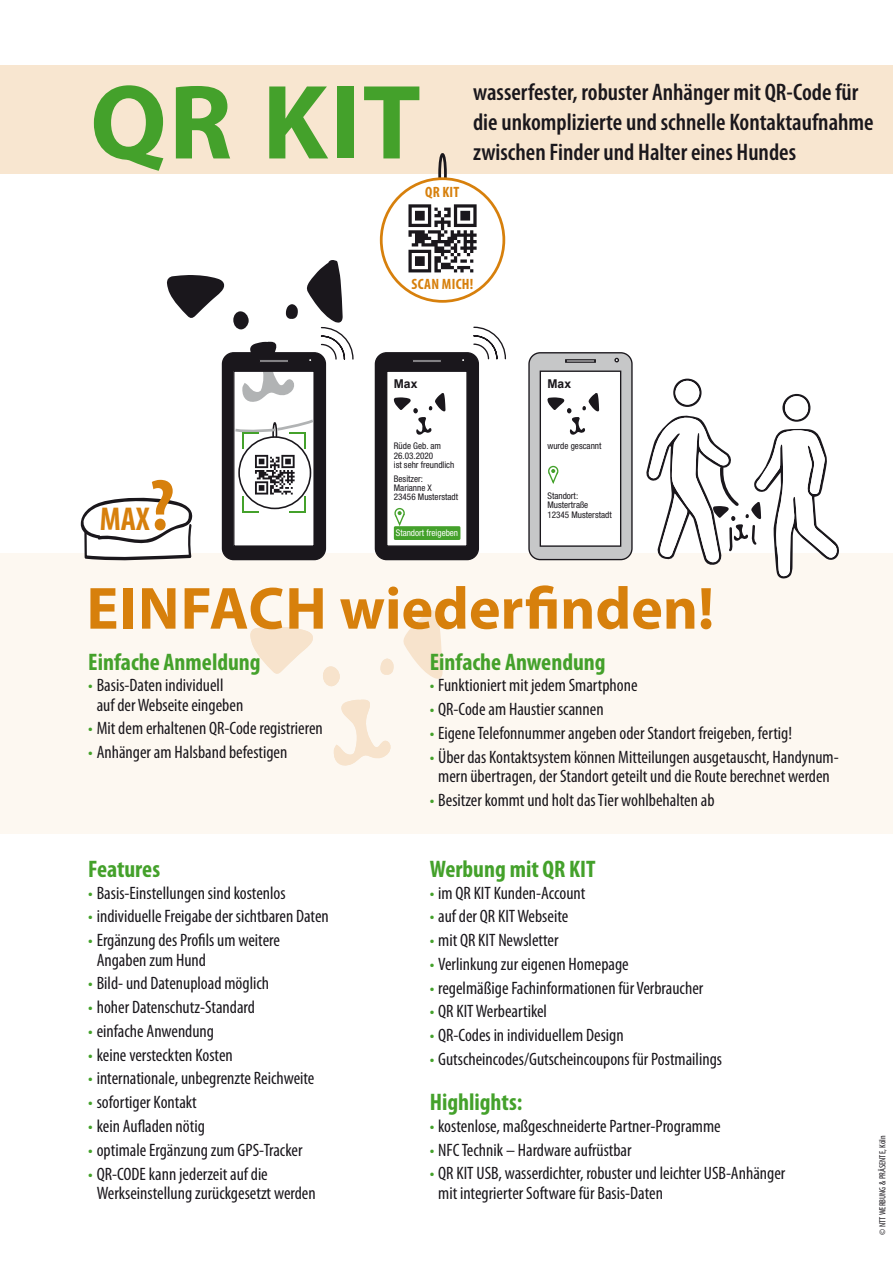
<style>
.page{position:relative;width:893px;height:1263px;background:#fff}
.page>*{position:absolute;margin:0;border:0;box-sizing:border-box;transform-origin:0 0}
.t1{font:700 106.8px "Myriad Pro";color:#44a12b}
.t2{font:700 60px "Myriad Pro";color:#d7800c}
.t3{font:700 condensed 33.15px "Myriad Pro";color:#d7800c}
.t4{font:600 condensed 24px/30px "Myriad Pro";color:#1a171c}
.t5{font:700 condensed 24px "Myriad Pro";color:#44a12b}
.t6{font:condensed 18px/19.5px "Myriad Pro";color:#1a171c}
.t7{font:700 condensed 15px "Myriad Pro";letter-spacing:.02em;color:#d7800c}
.t8{font:700 12.15px "Arial";color:#1a171c}
.t9{font:condensed 9.15px/9.4px "Helvetica Neue";color:#1a171c}
.t10{font:condensed 9.15px "Helvetica Neue";color:#fff}
.t11{font:condensed 9px "Myriad Pro";color:#1a171c}
.s1{font-size:72.9px}
.s2{color:#44a12b}
</style>
<div class="page">
<div style="left:0;top:553px;width:893px;height:280px;background:#fdf8f1"></div>
<div style="left:0;top:66px;width:893px;height:108px;background:#f8e6d0"></div>
<svg style="left:250px;top:627px;width:63px;height:47px"></svg>
<svg style="left:403px;top:610px;width:40px;height:69px"></svg>
<svg style="left:333px;top:700px;width:58px;height:66px"></svg>
<svg style="left:323px;top:666px;width:17px;height:20px"></svg>
<svg style="left:380px;top:658px;width:14px;height:17px"></svg>
<div style="left:438px;top:153px;width:9px;height:41px;border:3px solid #1a171c;border-radius:50%"></div>
<div style="left:381px;top:179px;width:123px;height:122px;background:#fff;border-radius:50%"></div>
<div style="left:380px;top:177px;width:125px;height:126px;border:3px solid #d7800c;border-radius:50%"></div>
<svg style="left:408px;top:204px;width:69px;height:68px"></svg>
<div style="left:529px;top:353px;width:103px;height:207px;background:#c6c7c8;border-radius:11px"></div>
<div style="left:528px;top:352px;width:105px;height:208px;border:1px solid #1a171c;border-radius:11px"></div>
<div style="left:540px;top:370px;width:81px;height:177px;background:#fff;border:1px solid #1a171c"></div>
<svg style="left:565px;top:359px;width:31px;height:4px"></svg>
<svg style="left:614px;top:358px;width:5px;height:4px"></svg>
<svg style="left:547px;top:393px;width:52px;height:42px"></svg>
<svg style="left:548px;top:465px;width:11px;height:19px"></svg>
<svg style="left:646px;top:379px;width:193px;height:200px"></svg>
<div style="left:375px;top:353px;width:103px;height:207px;background:#1a171c;border-radius:11px"></div>
<div style="left:375px;top:352px;width:104px;height:208px;border:1px solid #1a171c;border-radius:11px"></div>
<div style="left:386px;top:370px;width:82px;height:177px;background:#fff;border:1px solid #1a171c"></div>
<svg style="left:413px;top:360px;width:28px;height:2px"></svg>
<svg style="left:394px;top:393px;width:52px;height:42px"></svg>
<div style="left:394px;top:526px;width:66px;height:14px;background:#44a12b;border-radius:2px"></div>
<svg style="left:393px;top:508px;width:13px;height:20px"></svg>
<svg style="left:473px;top:326px;width:33px;height:34px"></svg>
<svg style="left:167px;top:275px;width:58px;height:43px"></svg>
<svg style="left:233px;top:311px;width:16px;height:19px"></svg>
<svg style="left:286px;top:304px;width:12px;height:15px"></svg>
<div style="left:222px;top:353px;width:103px;height:207px;background:#1a171c;border-radius:11px"></div>
<div style="left:222px;top:352px;width:104px;height:208px;border:1px solid #1a171c;border-radius:11px"></div>
<div style="left:234px;top:371px;width:80px;height:175px;background:#fff"></div>
<svg style="left:242px;top:342px;width:54px;height:60px"></svg>
<div style="left:233px;top:370px;width:82px;height:177px;border:1px solid #1a171c"></div>
<svg style="left:259px;top:359px;width:30px;height:4px"></svg>
<div style="left:238px;top:436px;width:73px;height:73px;border:2px solid #1a171c;border-radius:50%"></div>
<svg style="left:255px;top:454px;width:40px;height:1px"></svg>
<svg style="left:306px;top:260px;width:48px;height:102px"></svg>
<svg style="left:242px;top:455px;width:64px;height:57px"></svg>
<svg style="left:233px;top:417px;width:82px;height:32px"></svg>
<svg style="left:81px;top:497px;width:112px;height:64px"></svg>
<h1 class="t1" style="left:90px;top:53px;width:332px">QR KIT</h1>
<p class="t7" style="left:425px;top:182px;width:36px">QR KIT</p>
<h3 class="t4" style="left:473px;top:76px;width:402px">wasserfester, robuster Anhänger mit QR-Code für die unkomplizierte und schnelle Kontaktaufnahme zwischen Finder und Halter eines Hundes</h3>
<h3 class="t3" style="left:100px;top:498px;width:76px">MAX<span class="s1">?</span></h3>
<p class="t7" style="left:412px;top:275px;width:63px">SCAN MICH!</p>
<p class="t8" style="left:394px;top:376px;width:25px">Max</p>
<p class="t9" style="left:394px;top:441px;width:62px">Rüde Geb. am<br>26.03.2020<br>ist sehr freundlich</p>
<p class="t9" style="left:394px;top:473px;width:66px">Besitzer:<br>Marianne X<br>23456 Musterstadt</p>
<p class="t10" style="left:396px;top:527px;width:64px">Standort freigeben</p>
<p class="t8" style="left:547px;top:376px;width:25px">Max</p>
<p class="t9" style="left:547px;top:441px;width:55px">wurde gescannt</p>
<p class="t9" style="left:547px;top:491px;width:66px">Standort:<br>Mustertraße<br>12345 Musterstadt</p>
<h2 class="t2" style="left:86px;top:569px;width:629px">EINFACH wiederfinden!</h2>
<h3 class="t5" style="left:88px;top:647px;width:174px">Einfache Anmeldung</h3>
<p class="t6" style="left:97px;top:675px;width:148px;text-indent:-8px"><span class="s2">•</span> Basis-Daten individuell auf der Webseite eingeben</p>
<p class="t6" style="left:88px;top:718px;width:236px"><span class="s2">•</span> Mit dem erhaltenen QR-Code registrieren</p>
<p class="t6" style="left:88px;top:742px;width:201px"><span class="s2">•</span> Anhänger am Halsband befestigen</p>
<h3 class="t5" style="left:430px;top:647px;width:177px">Einfache Anwendung</h3>
<p class="t6" style="left:430px;top:675px;width:209px"><span class="s2">•</span> Funktioniert mit jedem Smartphone</p>
<p class="t6" style="left:430px;top:699px;width:175px"><span class="s2">•</span> QR-Code am Haustier scannen</p>
<p class="t6" style="left:430px;top:723px;width:364px"><span class="s2">•</span> Eigene Telefonnummer angeben oder Standort freigeben, fertig!</p>
<p class="t6" style="left:430px;top:746px;width:410px;text-align:center"><span class="s2">•</span> Über das Kontaktsystem können Mitteilungen ausgetauscht, Handynum&shy;mern übertragen, der Standort geteilt und die Route berechnet werden</p>
<p class="t6" style="left:430px;top:790px;width:286px"><span class="s2">•</span> Besitzer kommt und holt das Tier wohlbehalten ab</p>
<h3 class="t5" style="left:88px;top:854px;width:73px">Features</h3>
<p class="t6" style="left:88px;top:883px;width:199px"><span class="s2">•</span> Basis-Einstellungen sind kostenlos</p>
<p class="t6" style="left:88px;top:906px;width:242px"><span class="s2">•</span> individuelle Freigabe der sichtbaren Daten</p>
<p class="t6" style="left:97px;top:930px;width:185px;text-indent:-8px"><span class="s2">•</span> Ergänzung des Profils um weitere<br>Angaben zum Hund</p>
<p class="t6" style="left:88px;top:973px;width:182px"><span class="s2">•</span> Bild- und Datenupload möglich</p>
<p class="t6" style="left:88px;top:997px;width:168px"><span class="s2">•</span> hoher Datenschutz-Standard</p>
<p class="t6" style="left:88px;top:1021px;width:127px"><span class="s2">•</span> einfache Anwendung</p>
<p class="t6" style="left:88px;top:1045px;width:146px"><span class="s2">•</span> keine versteckten Kosten</p>
<p class="t6" style="left:88px;top:1068px;width:228px"><span class="s2">•</span> internationale, unbegrenzte Reichweite</p>
<p class="t6" style="left:88px;top:1092px;width:110px"><span class="s2">•</span> sofortiger Kontakt</p>
<p class="t6" style="left:88px;top:1116px;width:118px"><span class="s2">•</span> kein Aufladen nötig</p>
<p class="t6" style="left:88px;top:1140px;width:216px"><span class="s2">•</span> optimale Ergänzung zum GPS-Tracker</p>
<p class="t6" style="left:97px;top:1163px;width:221px;text-indent:-8px"><span class="s2">•</span> QR-CODE kann jederzeit auf die<br>Werkseinstellung zurückgesetzt werden</p>
<h3 class="t5" style="left:430px;top:854px;width:167px">Werbung mit QR KIT</h3>
<p class="t6" style="left:430px;top:883px;width:157px"><span class="s2">•</span> im QR KIT Kunden-Account</p>
<p class="t6" style="left:430px;top:906px;width:140px"><span class="s2">•</span> auf der QR KIT Webseite</p>
<p class="t6" style="left:430px;top:930px;width:130px"><span class="s2">•</span> mit QR KIT Newsletter</p>
<p class="t6" style="left:430px;top:954px;width:201px"><span class="s2">•</span> Verlinkung zur eigenen Homepage</p>
<p class="t6" style="left:430px;top:978px;width:275px"><span class="s2">•</span> regelmäßige Fachinformationen für Verbraucher</p>
<p class="t6" style="left:430px;top:1001px;width:119px"><span class="s2">•</span> QR KIT Werbeartikel</p>
<p class="t6" style="left:430px;top:1025px;width:196px"><span class="s2">•</span> QR-Codes in individuellem Design</p>
<p class="t6" style="left:430px;top:1049px;width:294px"><span class="s2">•</span> Gutscheincodes/Gutscheincoupons für Postmailings</p>
<h3 class="t5" style="left:430px;top:1087px;width:94px">Highlights:</h3>
<p class="t6" style="left:430px;top:1116px;width:293px"><span class="s2">•</span> kostenlose, maßgeschneiderte Partner-Programme</p>
<p class="t6" style="left:430px;top:1140px;width:203px"><span class="s2">•</span> NFC Technik – Hardware aufrüstbar</p>
<p class="t6" style="left:438px;top:1163px;width:349px;text-indent:-8px"><span class="s2">•</span> QR KIT USB, wasserdichter, robuster und leichter USB-Anhänger mit integrierter Software für Basis-Daten</p>
<p class="t11" style="left:877px;top:1235px;width:101px;rotate:-90deg">© NTT WERBUNG &amp; PRÄSENTE, Köln</p>
</div>
